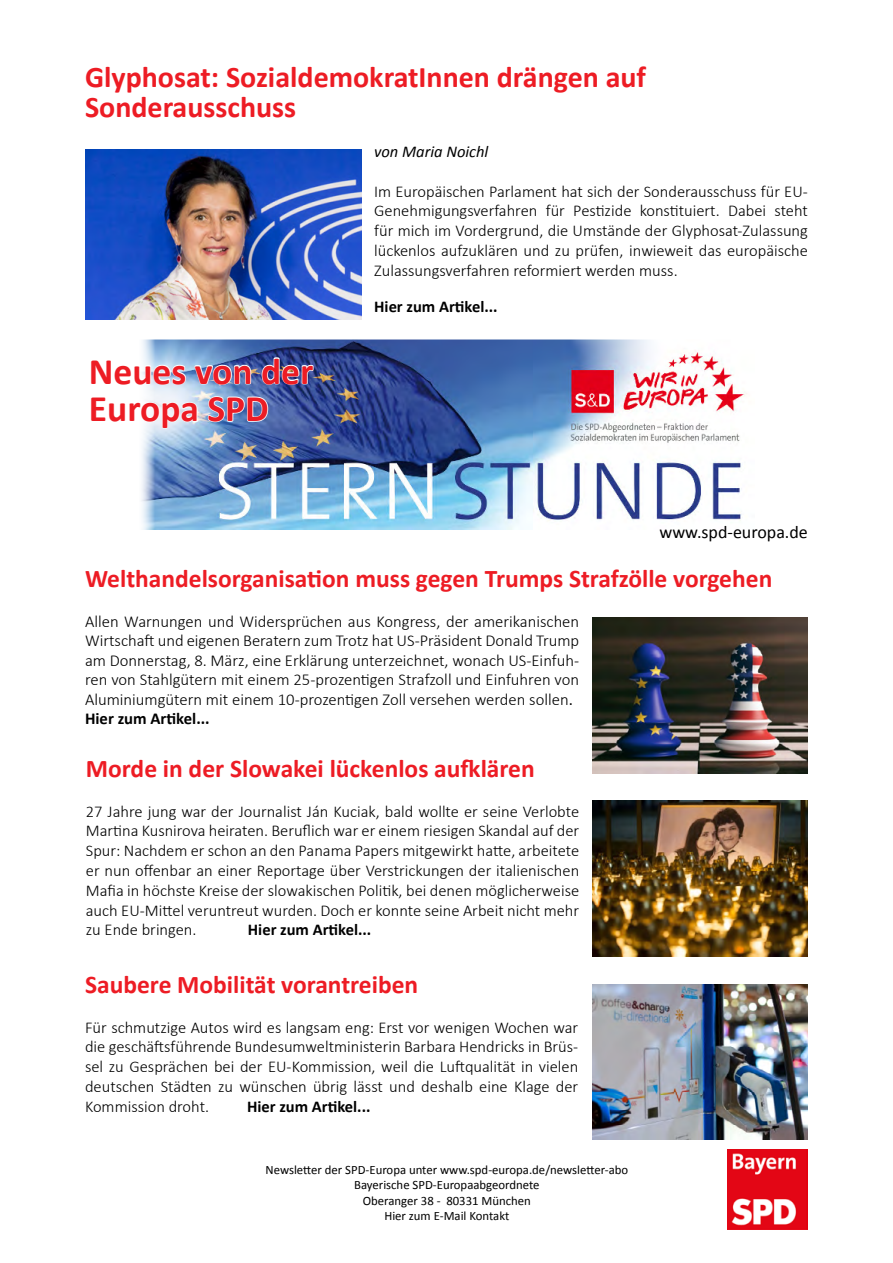
<style>
.page{position:relative;width:893px;height:1263px;background:#fff}
.page>*{position:absolute;margin:0;border:0;box-sizing:border-box;transform-origin:0 0}
.t1{font:700 37.5px/37.5px "Calibri";color:#ed1c24}
.t2{font:700 30px/30px "Calibri";color:#ed1c24}
.t3{font:700 25.5px "Calibri";color:#ed1c24}
.t4{font:18px "Calibri";color:#000}
.t5{font:300 16.65px/19.5px "Calibri";color:#000}
.t6{font:300 16.5px/19.8px "Calibri";color:#000;text-align:justify}
.t7{font:700 16.5px "Calibri";color:#000}
.t8{font:italic 16.5px "Calibri";color:#000}
.t9{font:12.75px/15.3px "Calibri";color:#000;text-align:center}
.s1{font-weight:400}
.s2{font-weight:700}
</style>
<div class="page">
<img style="left:141px;top:340px;width:606px;height:189px">
<svg style="left:141px;top:357px;width:46px;height:29px"></svg>
<svg style="left:194px;top:357px;width:58px;height:29px;background:#8aa3ca"></svg>
<svg style="left:261px;top:356px;width:54px;height:30px;background:#6674a7"></svg>
<svg style="left:141px;top:395px;width:58px;height:34px"></svg>
<svg style="left:207px;top:395px;width:62px;height:28px;background:#8ea9d1"></svg>
<img style="left:728px;top:1149px;width:80px;height:80px">
<img style="left:592px;top:618px;width:216px;height:155px">
<img style="left:592px;top:800px;width:216px;height:156px">
<img style="left:85px;top:149px;width:276px;height:170px">
<img style="left:592px;top:984px;width:216px;height:156px">
<h2 class="t2" style="left:85px;top:61px;width:563px">Glyphosat: SozialdemokratInnen drängen auf<br>Sonderausschuss</h2>
<p class="t8" style="left:374px;top:140px;width:116px">von Maria Noichl</p>
<p class="t6" style="left:374px;top:181px;width:435px">Im Europäischen Parlament hat sich der Sonderausschuss für EU-Genehmigungsverfahren für Pestizide konstituiert. Dabei steht für mich im Vordergrund, die Umstände der Glyphosat-Zulassung lückenlos aufzuklären und zu prüfen, inwieweit das europäische Zulassungsverfahren reformiert werden muss.</p>
<p class="t7" style="left:374px;top:295px;width:125px">Hier zum Artikel...</p>
<h1 class="t1" style="left:89px;top:351px;width:226px">Neues von der<br>Europa SPD</h1>
<p class="t4" style="left:659px;top:520px;width:150px">www.spd-europa.de</p>
<h3 class="t3" style="left:85px;top:561px;width:689px">Welthandelsorganisation muss gegen Trumps Strafzölle vorgehen</h3>
<p class="t5" style="left:85px;top:611px;width:496px">Allen Warnungen und Widersprüchen aus Kongress, der amerikanischen Wirtschaft und eigenen Beratern zum Trotz hat US-Präsident Donald Trump am Donnerstag, 8. März, eine Erklärung unterzeichnet, wonach US-Einfuh&shy;ren von Stahlgütern mit einem 25-prozentigen Strafzoll und Einfuhren von Aluminiumgütern mit einem 10-prozentigen Zoll versehen werden sollen<span class="s1">.<br></span><span class="s2">Hier zum Artikel...</span></p>
<h3 class="t3" style="left:86px;top:750px;width:450px">Morde in der Slowakei lückenlos aufklären</h3>
<p class="t6" style="left:86px;top:801px;width:495px">27 Jahre jung war der Journalist Ján Kuciak, bald wollte er seine Verlobte Martina Kusnirova heiraten. Beruflich war er einem riesigen Skandal auf der Spur: Nachdem er schon an den Panama Papers mitgewirkt hatte, arbeitete er nun offenbar an einer Reportage über Verstrickungen der italienischen Mafia in höchste Kreise der slowakischen Politik, bei denen möglicherweise auch EU-Mittel veruntreut wurden. Doch er konnte seine Arbeit nicht mehr zu Ende bringen.</p>
<p class="t7" style="left:248px;top:918px;width:125px">Hier zum Artikel...</p>
<h3 class="t3" style="left:85px;top:966px;width:335px">Saubere Mobilität vorantreiben</h3>
<p class="t6" style="left:85px;top:1017px;width:495px">Für schmutzige Autos wird es langsam eng: Erst vor wenigen Wochen war die geschäftsführende Bundesumweltministerin Barbara Hendricks in Brüs&shy;sel zu Gesprächen bei der EU-Kommission, weil die Luftqualität in vielen deutschen Städten zu wünschen übrig lässt und deshalb eine Klage der Kommission droht.</p>
<p class="t7" style="left:247px;top:1094px;width:125px">Hier zum Artikel...</p>
<p class="t9" style="left:266px;top:1162px;width:364px">Newsletter der SPD-Europa unter www.spd-europa.de/newsletter-abo Bayerische SPD-Europaabgeordnete<br>Oberanger 38 - 80331 München<br>Hier zum E-Mail Kontakt</p>
</div>
